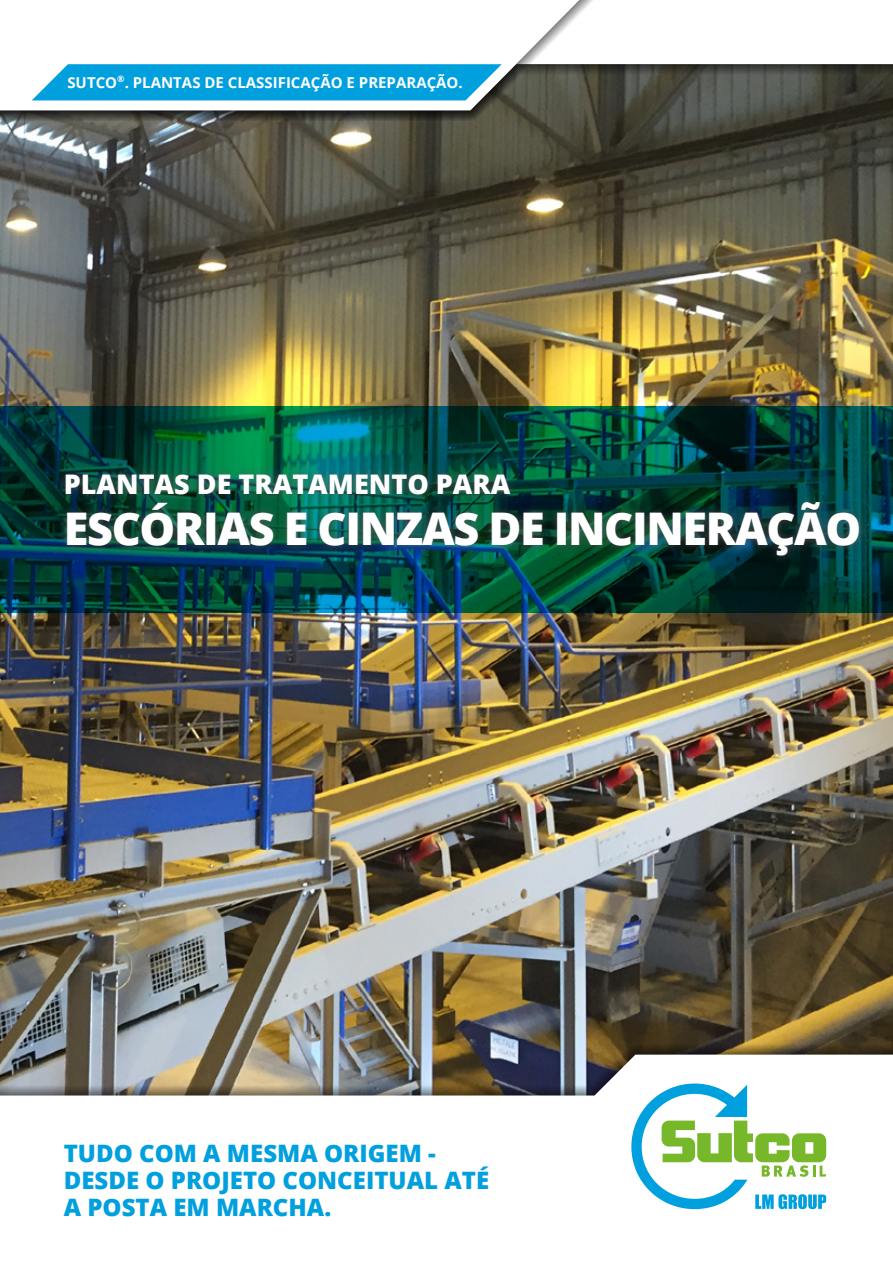
<style>
.page{position:relative;width:893px;height:1263px;background:#fff}
.page>*{position:absolute;margin:0;border:0;box-sizing:border-box;transform-origin:0 0}
.t1{font:800 45px "Open Sans";letter-spacing:-.03em;color:#fff}
.t2{font:800 27px "Open Sans";color:#fff}
.t3{font:800 24px/27px "Open Sans";color:#00a0de}
.t4{font:700 15px "Open Sans";color:#fff}
</style>
<div class="page">
<img style="left:0;top:121px;width:893px;height:923px">
<svg style="left:0;top:406px;width:893px;height:207px;background:#00443f"></svg>
<div style="left:56px;top:465px;width:812px;height:100px;background:#575756;opacity:.75"></div>
<img style="left:0;top:1044px;width:893px;height:10px">
<svg style="left:0;top:1054px;width:893px;height:156px"></svg>
<svg style="left:631px;top:1083px;width:195px;height:126px"></svg>
<svg style="left:614px;top:110px;width:279px;height:11px;background:#3f3f36"></svg>
<svg style="left:614px;top:64px;width:279px;height:46px;background:#474841"></svg>
<svg style="left:0;top:64px;width:614px;height:57px;background:#42423b"></svg>
<svg style="left:0;top:0;width:603px;height:110px"></svg>
<svg style="left:32px;top:64px;width:470px;height:36px;background:#12a5dd"></svg>
<p class="t4" style="left:67px;top:72px;width:397px">SUTCO<sup>®</sup>. PLANTAS DE CLASSIFICAÇÃO E PREPARAÇÃO.</p>
<p class="t2" style="left:64px;top:464px;width:448px">PLANTAS DE TRATAMENTO PARA</p>
<h1 class="t1" style="left:64px;top:494px;width:799px">ESCÓRIAS E CINZAS DE INCINERAÇÃO</h1>
<p class="t3" style="left:64px;top:1139px;width:427px">TUDO COM A MESMA ORIGEM -<br>DESDE O PROJETO CONCEITUAL ATÉ<br>A POSTA EM MARCHA.</p>
</div>
